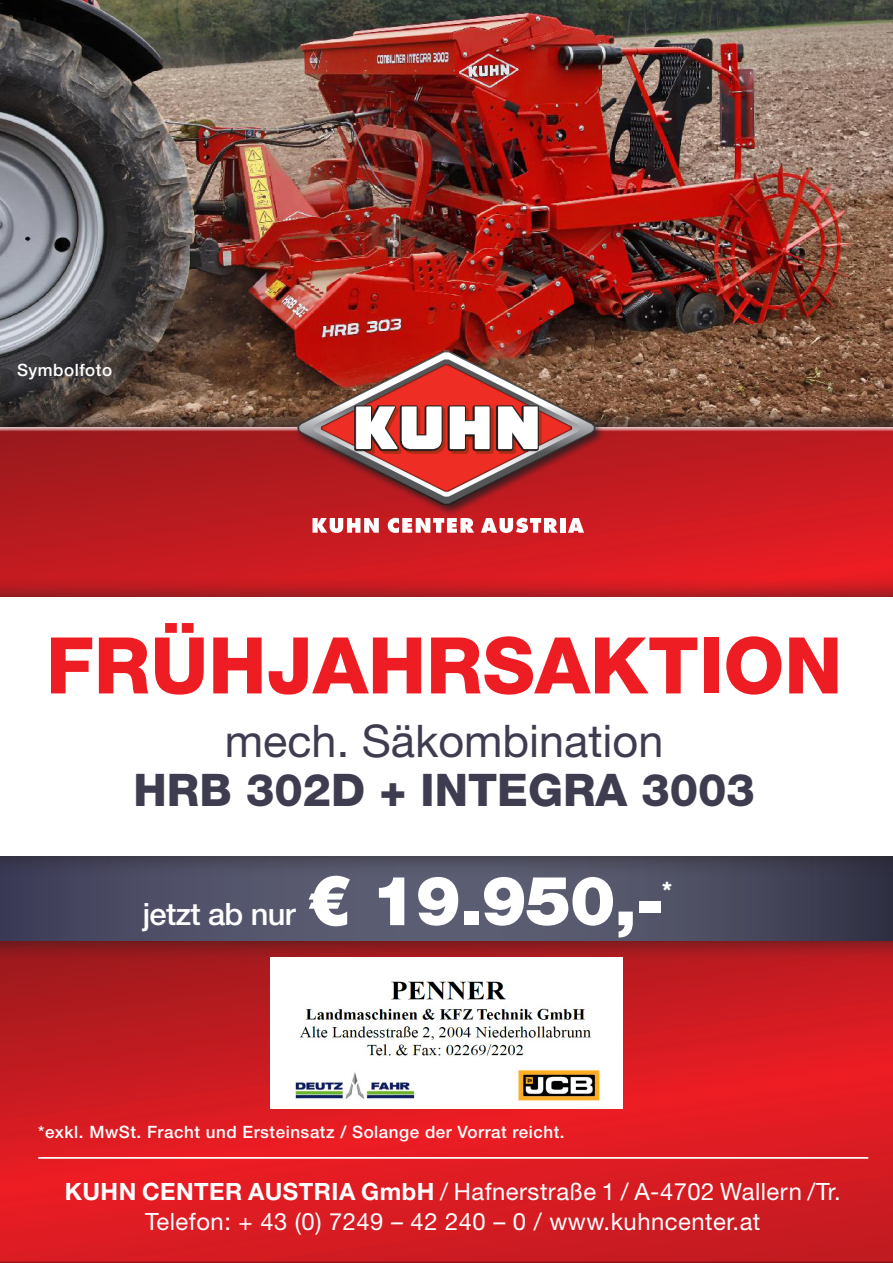
<style>
.page{position:relative;width:893px;height:1263px;background:#fff}
.page>*{position:absolute;margin:0;border:0;box-sizing:border-box;transform-origin:0 0}
.t1{font:800 78.3px "Helvetica Neue LT Pro";color:#ee1d23}
.t2{font:800 45px "Helvetica Neue LT Pro";color:#3e3c4f}
.t3{font:45px "Helvetica Neue LT Pro";color:#3e3c4f}
.t4{font:500 30.75px "Helvetica Neue LT Pro";letter-spacing:-.02em;color:#fff}
.t5{font:23.85px "Helvetica Neue LT Std";letter-spacing:.02em;color:#fff}
.t6{font:900 21.3px "Helvetica Neue LT Pro";color:#fff}
.t7{font:500 16.95px "Helvetica Neue LT Pro";letter-spacing:.03em;color:#fff}
.s1{font-weight:900;font-size:68.4px}
.s2{font-family:"Helvetica Neue LT Pro";font-weight:700}
</style>
<div class="page">
<img style="left:0;top:0;width:893px;height:407px">
<div style="left:0;top:427px;width:893px;height:836px;background:#231f20;opacity:.75"></div>
<div style="left:295px;top:350px;width:310px;height:166px;background:#231f20;opacity:.8"></div>
<img style="left:295px;top:349px;width:303px;height:156px">
<svg style="left:313px;top:518px;width:66px;height:15px"></svg>
<svg style="left:388px;top:518px;width:86px;height:15px"></svg>
<svg style="left:481px;top:518px;width:77px;height:15px"></svg>
<div style="left:560px;top:518px;width:5px;height:15px;background:#fff"></div>
<svg style="left:568px;top:518px;width:16px;height:15px"></svg>
<hr style="left:38px;top:1157px;width:830px;height:2px;background:#fff">
<div style="left:0;top:825px;width:893px;height:137px;background:#231f20;opacity:.75"></div>
<svg style="left:0;top:877px;width:893px;height:63px;background:#4e4f65"></svg>
<div style="left:0;top:575px;width:893px;height:302px;background:#231f20;opacity:.75"></div>
<div style="left:0;top:597px;width:893px;height:258px;background:#fff"></div>
<img style="left:271px;top:957px;width:351px;height:152px">
<p class="t7" style="left:17px;top:360px;width:97px">Symbolfoto</p>
<p class="t1" style="left:46px;top:619px;width:798px">FRÜHJAHRSAKTION</p>
<p class="t3" style="left:225px;top:713px;width:440px">mech. Säkombination</p>
<p class="t2" style="left:134px;top:763px;width:623px">HRB 302D + INTEGRA 3003</p>
<p class="t4" style="left:143px;top:896px;width:522px">jetzt ab nur <span class="s1">€ 19.950,-</span></p>
<p class="t6" style="left:662px;top:877px;width:11px">*</p>
<p class="t7" style="left:38px;top:1122px;width:528px">*exkl. MwSt. Fracht und Ersteinsatz / Solange der Vorrat reicht.</p>
<p class="t5" style="left:65px;top:1177px;width:778px"><span class="s2">KUHN CENTER AUSTRIA GmbH</span> / Hafnerstraße 1 / A-4702 Wallern /Tr.</p>
<p class="t5" style="left:145px;top:1207px;width:617px">Telefon: + 43 (0) 7249 – 42 240 – 0 / www.kuhncenter.at</p>
</div>
